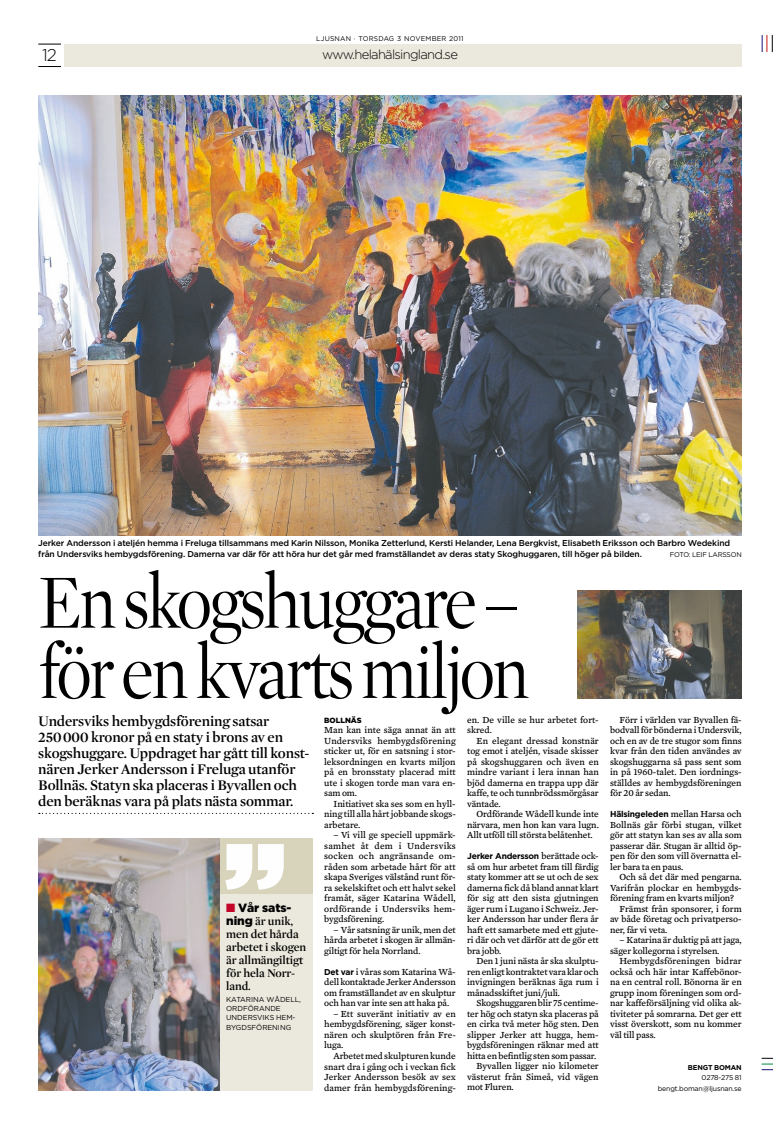
<style>
.page{position:relative;width:780px;height:1126px;background:#fff}
.page>*{position:absolute;margin:0;border:0;box-sizing:border-box;transform-origin:0 0}
.t1{font:300 78px/70.2px "Mercury Display";letter-spacing:-.04em;color:#000;scale:.88 1}
.t2{font:300 17px "Gotham";color:#000}
.t3{font:600 15px/16px "Mercury Display";letter-spacing:-.01em;color:#000}
.t4{font:300 13px "Gotham";letter-spacing:-.055em;color:#000}
.t5{font:600 12px/13px "Mercury Display";letter-spacing:-.005em;color:#000}
.t6{font:900 12px "Gotham";letter-spacing:-.005em;color:#000}
.t7{font:9.5px/10.5px "Mercury Text G4";letter-spacing:-.005em;color:#000;text-align:justify}
.t8{font:500 8.5px/10.5px "Gotham";letter-spacing:-.015em;color:#000}
.t9{font:700 8.5px "Gotham";letter-spacing:-.03em;color:#000}
.t10{font:900 7.5px "Gotham";color:#000}
.t11{font:7.2px/9.2px "Gotham";letter-spacing:-.005em;color:#000}
.t12{font:7px/10.5px "Gotham";letter-spacing:-.02em;color:#000;text-align:right}
.t13{font:700 7px "Gotham";letter-spacing:-.02em;color:#000}
.t14{font:6.8px "Gotham";letter-spacing:.03em;color:#000}
.t15{font:6.8px "Gotham";letter-spacing:-.025em;color:#000}
.s1{font-family:"Mercury Text G4";font-weight:400;font-size:9.5px}
.s2{font-family:"Gotham";font-weight:700;font-size:8.5px}
.s3{color:#c30629}
.s4{font-family:"Gotham";font-weight:900}
</style>
<div class="page">
<div style="left:64px;top:44px;width:677px;height:23px;background:#ebe9dd"></div>
<svg style="left:38px;top:44px;width:23px;height:1px"></svg>
<svg style="left:38px;top:66px;width:23px;height:1px"></svg>
<img style="left:38px;top:95px;width:703px;height:440px">
<img style="left:39px;top:838px;width:181px;height:252px">
<div style="left:220px;top:838px;width:93px;height:55px;background:#d8d4bb"></div>
<svg style="left:225px;top:844px;width:59px;height:45px"></svg>
<div style="left:220px;top:893px;width:93px;height:197px;background:#ebe9dd"></div>
<svg style="left:39px;top:812px;width:274px;height:2px"></svg>
<img style="left:577px;top:590px;width:165px;height:109px">
<svg style="left:761px;top:35px;width:12px;height:17px"></svg>
<svg style="left:761px;top:1057px;width:12px;height:13px"></svg>
<h2 class="t2" style="left:42px;top:46px;width:16px">12</h2>
<p class="t14" style="left:316px;top:35px;width:149px">LJUSNAN · TORSDAG 3 NOVEMBER 2011</p>
<h3 class="t4" style="left:322px;top:48px;width:137px">www.helahälsingland.se</h3>
<p class="t8" style="left:38px;top:537px;width:693px">Jerker Andersson i ateljén hemma i Freluga tillsammans med Karin Nilsson, Monika Zetterlund, Kersti Helander, Lena Bergkvist, Elisabeth Eriksson och Barbro Wedekind från Undersviks hembygdsförening. Damerna var där för att höra hur det går med framställandet av deras staty Skoghuggaren, till höger på bilden.</p>
<p class="t15" style="left:670px;top:550px;width:73px">FOTO: LEIF LARSSON</p>
<h1 class="t1" style="left:38px;top:568px;width:559px">En skogshuggare – för en kvarts miljon</h1>
<p class="t3" style="left:38px;top:712px;width:273px">Undersviks hembygdsförening satsar<br>250 000 kronor på en staty i brons av en skogshuggare. Uppdraget har gått till konst&shy;nären Jerker Andersson i Freluga utanför Bollnäs. Statyn ska placeras i Byvallen och den beräknas vara på plats nästa sommar.</p>
<p class="t7" style="left:467px;top:714px;width:133px">en. De ville se hur arbetet fort&shy;skred.</p>
<p class="t7" style="left:467px;top:735px;width:133px;text-indent:9px">En elegant dressad konstnär tog emot i ateljén, visade skisser på skogshuggaren och även en mindre variant i lera innan han bjöd damerna en trappa upp där kaffe, te och tunnbrödssmörgåsar väntade.</p>
<p class="t7" style="left:467px;top:808px;width:133px;text-indent:9px">Ordförande Wådell kunde inte närvara, men hon kan vara lugn.<br>Allt utföll till största belåtenhet.</p>
<p class="t9" style="left:467px;top:851px;width:133px">Jerker Andersson <span class="s1">berättade ock-</span></p>
<p class="t7" style="left:467px;top:861px;width:133px">så om hur arbetet fram till färdig staty kommer att se ut och de sex damerna fick då bland annat klart för sig att den sista gjutningen äger rum i Lugano i Schweiz. Jer&shy;ker Andersson har under flera år haft ett samarbete med ett gjute&shy;ri där och vet därför att de gör ett bra jobb.</p>
<p class="t7" style="left:467px;top:955px;width:133px;text-indent:9px">Den 1 juni nästa år ska skulptu&shy;ren enligt kontraktet vara klar och invigningen beräknas äga rum i månadsskiftet juni/juli.</p>
<p class="t7" style="left:476px;top:997px;width:124px">Skogshuggaren blir 75 centime-</p>
<p class="t7" style="left:467px;top:1008px;width:133px">ter hög och statyn ska placeras på</p>
<p class="t7" style="left:467px;top:1018px;width:133px">en cirka två meter hög sten. Den</p>
<p class="t7" style="left:467px;top:1029px;width:133px">slipper Jerker att hugga, hem-</p>
<p class="t7" style="left:467px;top:1039px;width:133px">bygdsföreningen räknar med att</p>
<p class="t7" style="left:467px;top:1050px;width:131px">hitta en befintlig sten som passar.</p>
<p class="t7" style="left:476px;top:1060px;width:124px">Byvallen ligger nio kilometer</p>
<p class="t7" style="left:467px;top:1071px;width:133px">västerut från Simeå, vid vägen</p>
<p class="t7" style="left:467px;top:1081px;width:48px">mot Fluren.</p>
<p class="t10" style="left:324px;top:715px;width:38px">BOLLNÄs</p>
<p class="t7" style="left:324px;top:725px;width:133px">Man kan inte säga annat än att Undersviks hembygdsförening sticker ut, för en satsning i stor&shy;leksordningen en kvarts miljon på en bronsstaty placerad mitt ute i skogen torde man vara en&shy;sam om.</p>
<p class="t7" style="left:324px;top:798px;width:133px;text-indent:9px">Initiativet ska ses som en hyll&shy;ning till alla hårt jobbande skogs&shy;arbetare.</p>
<p class="t7" style="left:324px;top:829px;width:133px;text-indent:9px">– Vi vill ge speciell uppmärk&shy;samhet åt dem i Undersviks socken och angränsande om&shy;råden som arbetade hårt för att skapa Sveriges välstånd runt för&shy;ra sekelskiftet och ett halvt sekel framåt, säger Katarina Wådell, ordförande i Undersviks hem&shy;bygdsförening.</p>
<p class="t7" style="left:324px;top:924px;width:133px;text-indent:9px">– Vår satsning är unik, men det hårda arbetet i skogen är allmän&shy;giltigt för hela Norrland.</p>
<p class="t7" style="left:324px;top:966px;width:133px"><span class="s2">Det var</span> i våras som Katarina Wå&shy;dell kontaktade Jerker Andersson om framställandet av en skulptur och han var inte sen att haka på.</p>
<p class="t7" style="left:324px;top:1008px;width:133px;text-indent:9px">– Ett suveränt initiativ av en hembygdsförening, säger konst&shy;nären och skulptören från Fre&shy;luga.</p>
<p class="t7" style="left:324px;top:1050px;width:133px;text-indent:9px">Arbetet med skulpturen kunde snart dra i gång och i veckan fick Jerker Andersson besök av sex damer från hembygdsförening-</p>
<p class="t6" style="left:226px;top:900px;width:67px"><span class="s3">■</span> Vår sats-</p>
<p class="t5" style="left:226px;top:914px;width:82px"><span class="s4">ning</span> är unik, men det hårda arbetet i skogen är allmängiltigt för hela Norr&shy;land.</p>
<p class="t11" style="left:226px;top:994px;width:76px">KATARINA WÅDELL,<br>ORDFÖRANDE<br>UNDERSVIKS HEM-<br>BYGDSFÖRENING</p>
<p class="t7" style="left:610px;top:714px;width:133px;text-indent:9px">Förr i världen var Byvallen fä&shy;bodvall för bönderna i Undersvik, och en av de tre stugor som finns kvar från den tiden användes av skogshuggarna så pass sent som in på 1960-talet. Den iordnings&shy;ställdes av hembygdsföreningen för 20 år sedan.</p>
<p class="t7" style="left:610px;top:809px;width:133px"><span class="s2">Hälsingeleden</span> mellan Harsa och Bollnäs går förbi stugan, vilket gör att statyn kan ses av alla som passerar där. Stugan är alltid öp&shy;pen för den som vill övernatta el&shy;ler bara ta en paus.</p>
<p class="t7" style="left:619px;top:872px;width:124px">Och så det där med pengarna.</p>
<p class="t7" style="left:610px;top:882px;width:133px">Varifrån plockar en hembygds-</p>
<p class="t7" style="left:610px;top:893px;width:125px">förening fram en kvarts miljon?</p>
<p class="t7" style="left:619px;top:903px;width:124px">Främst från sponsorer, i form</p>
<p class="t7" style="left:610px;top:913px;width:133px">av både företag och privatperso-</p>
<p class="t7" style="left:610px;top:924px;width:59px">ner, får vi veta.</p>
<p class="t7" style="left:610px;top:934px;width:133px;text-indent:9px">– Katarina är duktig på att jaga, säger kollegorna i styrelsen.</p>
<p class="t7" style="left:610px;top:955px;width:133px;text-indent:9px">Hembygdsföreningen bidrar också och här intar Kaffebönor&shy;na en central roll. Bönorna är en grupp inom föreningen som ord&shy;nar kaffeförsäljning vid olika ak&shy;tiviteter på somrarna. Det ger ett visst överskott, som nu kommer väl till pass.</p>
<p class="t13" style="left:688px;top:1062px;width:55px">Bengt Boman</p>
<p class="t12" style="left:657px;top:1072px;width:85px">0278-275 81<br>BENGT.BOMAN@LJUSNAN.SE</p>
</div>
